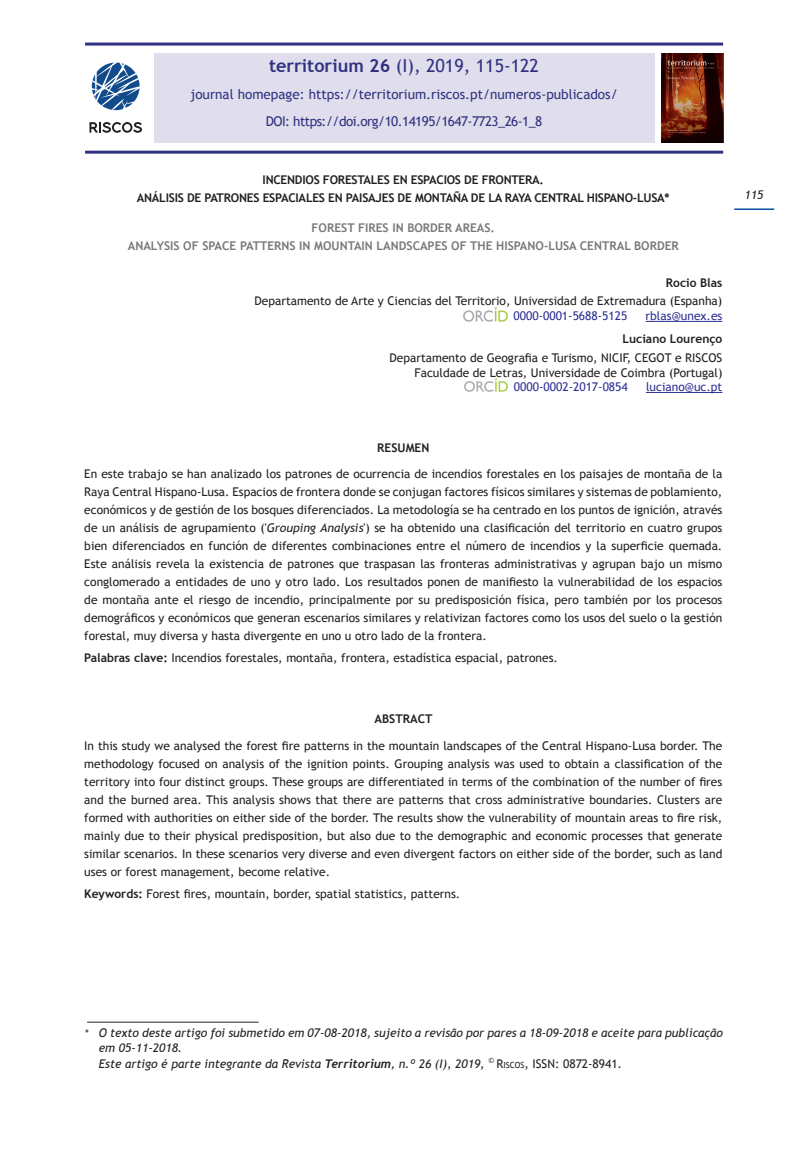
<style>
.page{position:relative;width:787px;height:1149px;background:#fff}
.page>*{position:absolute;margin:0;border:0;box-sizing:border-box;transform-origin:0 0}
.t1{font:18px "Trebuchet MS";color:#303181}
.t2{font:13.5px/27px "Trebuchet MS";color:#303181;text-align:center}
.t3{font:12px/18px "Trebuchet MS";color:#231f20;text-align:justify}
.t4{font:italic 12px/14.4px "Trebuchet MS";color:#231f20}
.t5{font:700 12px/18px "Trebuchet MS";letter-spacing:-.02em;color:#231f20;text-align:center}
.t6{font:700 12px/18px "Trebuchet MS";color:#76787b;text-align:center}
.t7{font:12px "Trebuchet MS";color:#2e3092}
.t8{font:700 12px "Trebuchet MS";color:#231f20}
.s1{font-weight:700}
.s2{font-style:italic}
.s3{font-style:normal;font-size:10.5px}
.s4{font-family:"Trebuchet";font-weight:700}
.s5{font-style:normal}
.s6{font-style:normal;font-size:8.4px}
</style>
<div class="page">
<hr style="left:734px;top:208px;width:40px;height:2px;background:#0a4fa2">
<hr style="left:85px;top:43px;width:638px;height:3px;background:#303181">
<hr style="left:85px;top:151px;width:638px;height:3px;background:#303181">
<div style="left:154px;top:53px;width:500px;height:90px;background:#e0deec"></div>
<img style="left:662px;top:53px;width:61px;height:90px">
<svg style="left:92px;top:62px;width:48px;height:49px"></svg>
<svg style="left:89px;top:122px;width:53px;height:11px"></svg>
<hr style="left:645px;top:321px;width:77px;height:1px;background:#2e3092">
<hr style="left:646px;top:392px;width:76px;height:1px;background:#2e3092">
<hr style="left:87px;top:1021px;width:171px;height:1px;background:#231f20">
<img style="left:463px;top:307px;width:45px;height:14px">
<img style="left:464px;top:378px;width:44px;height:14px">
<h1 class="t1" style="left:269px;top:55px;width:271px"><span class="s1">territorium 26</span> (I), 2019, 115-122</h1>
<p class="t2" style="left:190px;top:81px;width:429px">journal homepage: https://territorium.riscos.pt/numeros-publicados/<br>DOI: https://doi.org/10.14195/1647-7723_26-1_8</p>
<p class="t5" style="left:137px;top:170px;width:534px">INCENDIOS FORESTALES EN ESPACIOS DE FRONTERA.<br>ANÁLISIS DE PATRONES ESPACIALES EN PAISAJES DE MONTAÑA DE LA RAYA CENTRAL HISPANO-LUSA*</p>
<p class="t6" style="left:128px;top:219px;width:552px">FOREST FIRES IN BORDER AREAS.<br>ANALYSIS OF SPACE PATTERNS IN MOUNTAIN LANDSCAPES OF THE HISPANO-LUSA CENTRAL BORDER</p>
<p class="t8" style="left:666px;top:275px;width:58px">Rocio Blas</p>
<p class="t3" style="left:254px;top:292px;width:469px">Departamento de Arte y Ciencias del Territorio, Universidad de Extremadura (Espanha)</p>
<p class="t7" style="left:513px;top:308px;width:115px">0000-0001-5688-5125</p>
<p class="t7" style="left:645px;top:308px;width:78px">rblas@unex.es</p>
<p class="t8" style="left:622px;top:331px;width:101px">Luciano Lourenço</p>
<p class="t3" style="left:389px;top:351px;width:334px;line-height:14.4px;text-align:right">Departamento de Geografia e Turismo, NICIF, CEGOT e RISCOS<br>Faculdade de Letras, Universidade de Coimbra (Portugal)</p>
<p class="t7" style="left:514px;top:379px;width:115px">0000-0002-2017-0854</p>
<p class="t7" style="left:646px;top:379px;width:78px">luciano@uc.pt</p>
<p class="t8" style="left:377px;top:439px;width:54px">RESUMEN</p>
<p class="t3" style="left:84px;top:465px;width:639px">En este trabajo se han analizado los patrones de ocurrencia de incendios forestales en los paisajes de montaña de la Raya Central Hispano-Lusa. Espacios de frontera donde se conjugan factores físicos similares y sistemas de poblamiento, económicos y de gestión de los bosques diferenciados. La metodología se ha centrado en los puntos de ignición, através de un análisis de agrupamiento ('<span class="s2">Grouping Analysis</span>') se ha obtenido una clasificación del territorio en cuatro grupos bien diferenciados en función de diferentes combinaciones entre el número de incendios y la superficie quemada.<br>Este análisis revela la existencia de patrones que traspasan las fronteras administrativas y agrupan bajo un mismo conglomerado a entidades de uno y otro lado. Los resultados ponen de manifiesto la vulnerabilidad de los espacios de montaña ante el riesgo de incendio, principalmente por su predisposición física, pero también por los procesos demográficos y económicos que generan escenarios similares y relativizan factores como los usos del suelo o la gestión forestal, muy diversa y hasta divergente en uno u otro lado de la frontera.</p>
<p class="t3" style="left:84px;top:649px;width:475px"><span class="s1">Palabras clave:</span> Incendios forestales, montaña, frontera, estadística espacial, patrones.</p>
<p class="t5" style="left:374px;top:709px;width:16px">Abstract</p>
<p class="t3" style="left:84px;top:736px;width:639px">In this study we analysed the forest fire patterns in the mountain landscapes of the Central Hispano-Lusa border. The methodology focused on analysis of the ignition points. Grouping analysis was used to obtain a classification of the territory into four distinct groups. These groups are differentiated in terms of the combination of the number of fires and the burned area. This analysis shows that there are patterns that cross administrative boundaries. Clusters are formed with authorities on either side of the border. The results show the vulnerability of mountain areas to fire risk, mainly due to their physical predisposition, but also due to the demographic and economic processes that generate similar scenarios. In these scenarios very diverse and even divergent factors on either side of the border, such as land uses or forest management, become relative.</p>
<p class="t3" style="left:84px;top:884px;width:377px"><span class="s1">Keywords:</span> Forest fires, mountain, border, spatial statistics, patterns.</p>
<p class="t4" style="left:744px;top:188px;width:20px">115</p>
<p class="t4" style="left:99px;top:1025px;width:625px;text-indent:-14px"><span class="s3">*</span> O texto deste artigo foi submetido em 07-08-2018, sujeito a revisão por pares a 18-09-2018 e aceite para publicação em 05-11-2018.</p>
<p class="t4" style="left:99px;top:1056px;width:525px">Este artigo é parte integrante da Revista <span class="s4">Territorium</span>, n.º 26 (I), 2019, <sup>©</sup> <span class="s5">R</span><span class="s6">ISCOS</span><span class="s5">,</span> <span class="s5">ISS N: 0872-8941</span>.</p>
</div>
